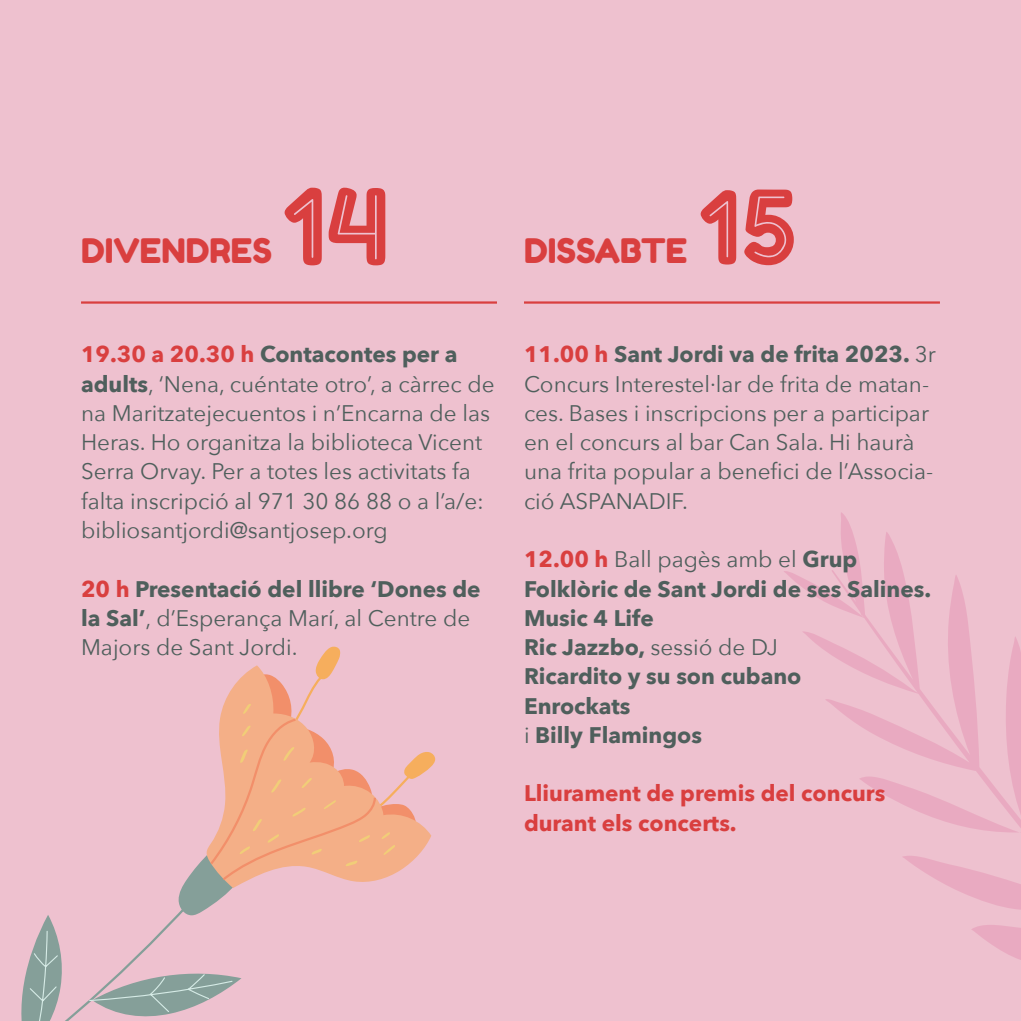
<style>
.page{position:relative;width:1021px;height:1021px;background:#fff}
.page>*{position:absolute;margin:0;border:0;box-sizing:border-box;transform-origin:0 0}
.t1{font:33.75px "Fredoka One";color:#d93f3f}
.t2{font:22.5px/29.2px "Avenir Next";color:#4f5f5c}
.t3{font:700 22.5px/29.2px "Avenir Next";color:#4f5f5c}
.t4{font:700 22.5px/29.2px "Avenir Next";color:#d93f3f}
.s1{font-weight:700;color:#d93f3f}
.s2{font-weight:700}
.s3{color:#d93f3f}
.s4{font-weight:400}
</style>
<div class="page">
<div style="left:0;top:0;width:1020px;height:1020px;background:#eec1cf"></div>
<svg style="left:784px;top:512px;width:236px;height:448px"></svg>
<hr style="left:81px;top:301px;width:416px;height:3px;background:#d93f3f">
<hr style="left:524px;top:301px;width:415px;height:3px;background:#d93f3f">
<svg style="left:21px;top:646px;width:414px;height:374px"></svg>
<svg style="left:284px;top:188px;width:38px;height:77px"></svg>
<svg style="left:328px;top:188px;width:57px;height:77px"></svg>
<svg style="left:700px;top:190px;width:36px;height:74px"></svg>
<svg style="left:744px;top:189px;width:49px;height:76px"></svg>
<h1 class="t1" style="left:81px;top:230px;width:192px">DIVENDRES</h1>
<h1 class="t1" style="left:524px;top:230px;width:165px">DISSABTE</h1>
<p class="t2" style="left:81px;top:339px;width:415px"><span class="s1">19.30 a 20.30 h</span> <span class="s2">Contacontes per a adults</span>, ‘Nena, cuéntate otro’, a càrrec de na Maritzatejecuentos i n’Encarna de las Heras. Ho organitza la biblioteca Vicent Serra Orvay. Per a totes les activitats fa falta inscripció al 971 30 86 88 o a l’a/e: bibliosantjordi@santjosep.org</p>
<p class="t2" style="left:81px;top:573px;width:401px"><span class="s1">20 h</span> <span class="s2">Presentació del llibre ‘Dones de la Sal’</span>, d’Esperança Marí, al Centre de<br>Majors de Sant Jordi.</p>
<p class="t2" style="left:524px;top:339px;width:413px"><span class="s1">11.00 h</span> <span class="s2">Sant Jordi va de frita 2023.</span> 3r Concurs Interestel·lar de frita de matan&shy;ces. Bases i inscripcions per a participar en el concurs al bar Can Sala. Hi haurà una frita popular a benefici de l’Associa&shy;ció ASPANADIF.</p>
<p class="t3" style="left:524px;top:544px;width:408px"><span class="s3">12.00 h</span> <span class="s4">Ball pagès amb el</span> Grup<br>Folklòric de Sant Jordi de ses Salines.<br>Music 4 Life<br>Ric Jazzbo, <span class="s4">sessió de DJ<br></span>Ricardito y su son cubano<br>Enrockats<br><span class="s4">i</span> Billy Flamingos</p>
<p class="t4" style="left:524px;top:778px;width:363px">Lliurament de premis del concurs durant els concerts.</p>
</div>
